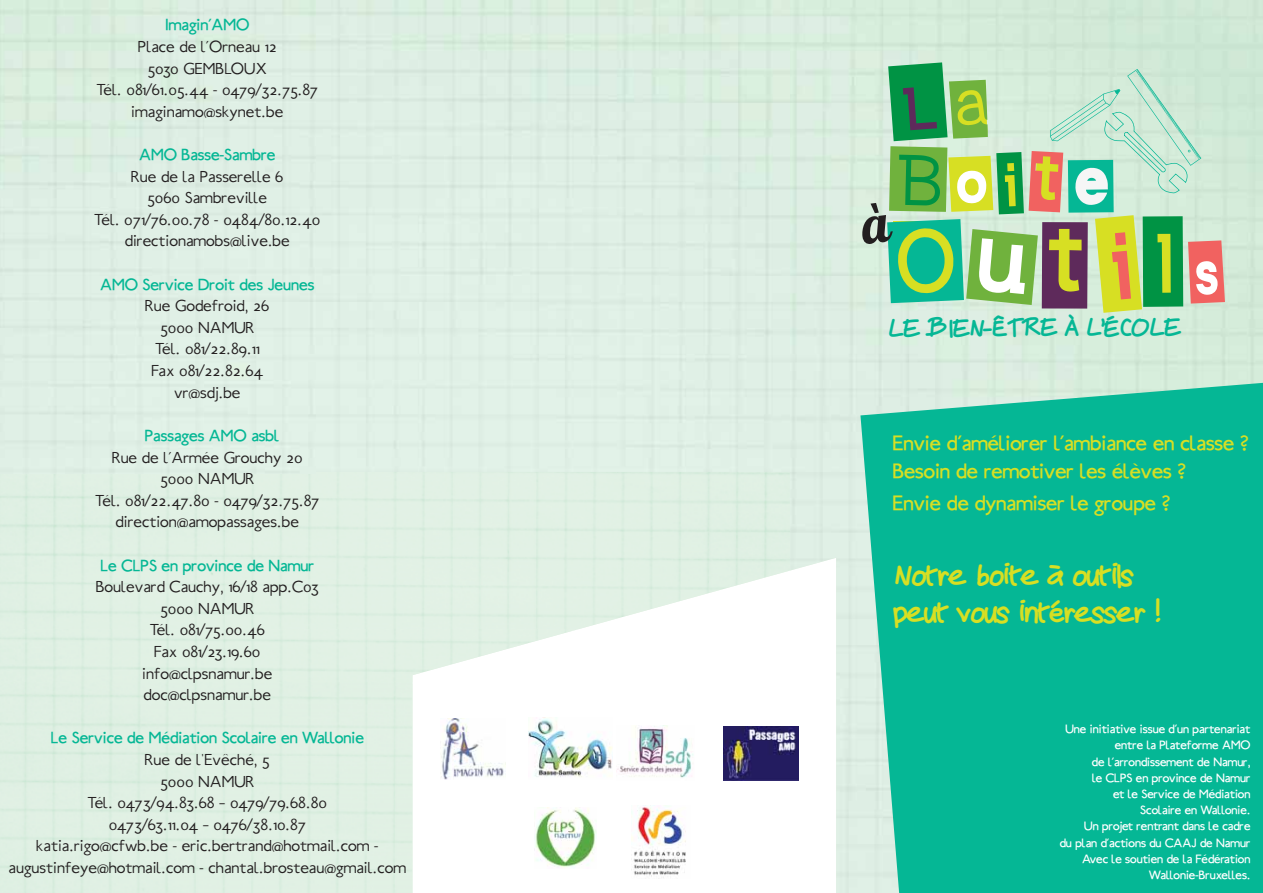
<style>
.page{position:relative;width:1263px;height:893px;background:#fff}
.page>*{position:absolute;margin:0;border:0;box-sizing:border-box;transform-origin:0 0}
.t1{font:31.5px/37.8px "Mywriting";color:#d7df23}
.t2{font:26.4px "Mywriting";color:#05b795}
.t3{font:23.25px/27.9px "Ubahn";color:#d7df23}
.t4{font:300 18px/21.6px "Ubahn";color:#231f20;text-align:center}
.t5{font:18px "Ubahn";color:#05b795}
.t6{font:13.5px/16.2px "Ubahn";color:#fff;text-align:right}
</style>
<div class="page">
<svg style="left:412px;top:558px;width:423px;height:335px"></svg>
<svg style="left:861px;top:62px;width:364px;height:251px;background:#a5cb9e"></svg>
<svg style="left:860px;top:375px;width:403px;height:518px;background:#1bbc9d"></svg>
<img style="left:528px;top:718px;width:85px;height:62px">
<img style="left:440px;top:718px;width:66px;height:61px">
<img style="left:617px;top:726px;width:77px;height:55px">
<img style="left:723px;top:726px;width:75px;height:54px">
<img style="left:631px;top:805px;width:59px;height:73px">
<img style="left:535px;top:807px;width:61px;height:62px">
<p class="t5" style="left:165px;top:19px;width:86px">Imagin’AMO</p>
<p class="t4" style="left:96px;top:38px;width:223px">Place de l’Orneau 12<br>5030 GEMBLOUX<br>Tél. 081/61.05.44 - 0479/32.75.87 imaginamo@skynet.be</p>
<p class="t5" style="left:139px;top:149px;width:138px">AMO Basse-Sambre</p>
<p class="t4" style="left:94px;top:168px;width:228px">Rue de la Passerelle 6<br>5060 Sambreville<br>Tél. 071/76.00.78 - 0484/80.12.40 directionamobs@live.be</p>
<p class="t5" style="left:100px;top:278px;width:216px">AMO Service Droit des Jeunes</p>
<p class="t4" style="left:145px;top:297px;width:126px">Rue Godefroid, 26<br>5000 NAMUR<br>Tél. 081/22.89.11<br>Fax 081/22.82.64 vr@sdj.be</p>
<p class="t5" style="left:145px;top:430px;width:136px">Passages AMO asbl</p>
<p class="t4" style="left:95px;top:448px;width:226px">Rue de l’Armée Grouchy 20<br>5000 NAMUR<br>Tél. 081/22.47.80 - 0479/32.75.87 direction@amopassages.be</p>
<p class="t5" style="left:100px;top:559px;width:215px">Le CLPS en province de Namur</p>
<p class="t4" style="left:96px;top:578px;width:225px">Boulevard Cauchy, 16/18 app.C03<br>5000 NAMUR<br>Tél. 081/75.00.46<br>Fax 081/23.19.60 info@clpsnamur.be doc@clpsnamur.be</p>
<p class="t5" style="left:51px;top:732px;width:315px">Le Service de Médiation Scolaire en Wallonie</p>
<p class="t4" style="left:9px;top:751px;width:399px">Rue de l'EÉvêché, 5<br>5000 NAMUR<br>Tél. 0473/94.83.68 – 0479/79.68.80<br>0473/63.11.04 – 0476/38.10.87<br>katia.rigo@cfwb.be - eric.bertrand@hotmail.com - augustinfeye@hotmail.com - chantal.brosteau@gmail.com</p>
<h2 class="t2" style="left:887px;top:313px;width:294px">LE BIEN-ÊTRE À L’ÉCOLE</h2>
<p class="t3" style="left:893px;top:431px;width:358px">Envie d’améliorer l’ambiance en classe ?<br>Besoin de remotiver les élèves ?</p>
<p class="t3" style="left:893px;top:492px;width:279px">Envie de dynamiser le groupe ?</p>
<h1 class="t1" style="left:893px;top:556px;width:268px">Notre boite à outils peut vous intéresser !</h1>
<p class="t6" style="left:1060px;top:722px;width:192px">Une initiative issue d’un partenariat entre la Plateforme AMO<br>de l’arrondissement de Namur,<br>le CLPS en province de Namur<br>et le Service de Médiation<br>Scolaire en Wallonie.<br>Un projet rentrant dans le cadre<br>du plan d’actions du CAAJ de Namur<br>Avec le soutien de la Fédération<br>Wallonie-Bruxelles.</p>
</div>
